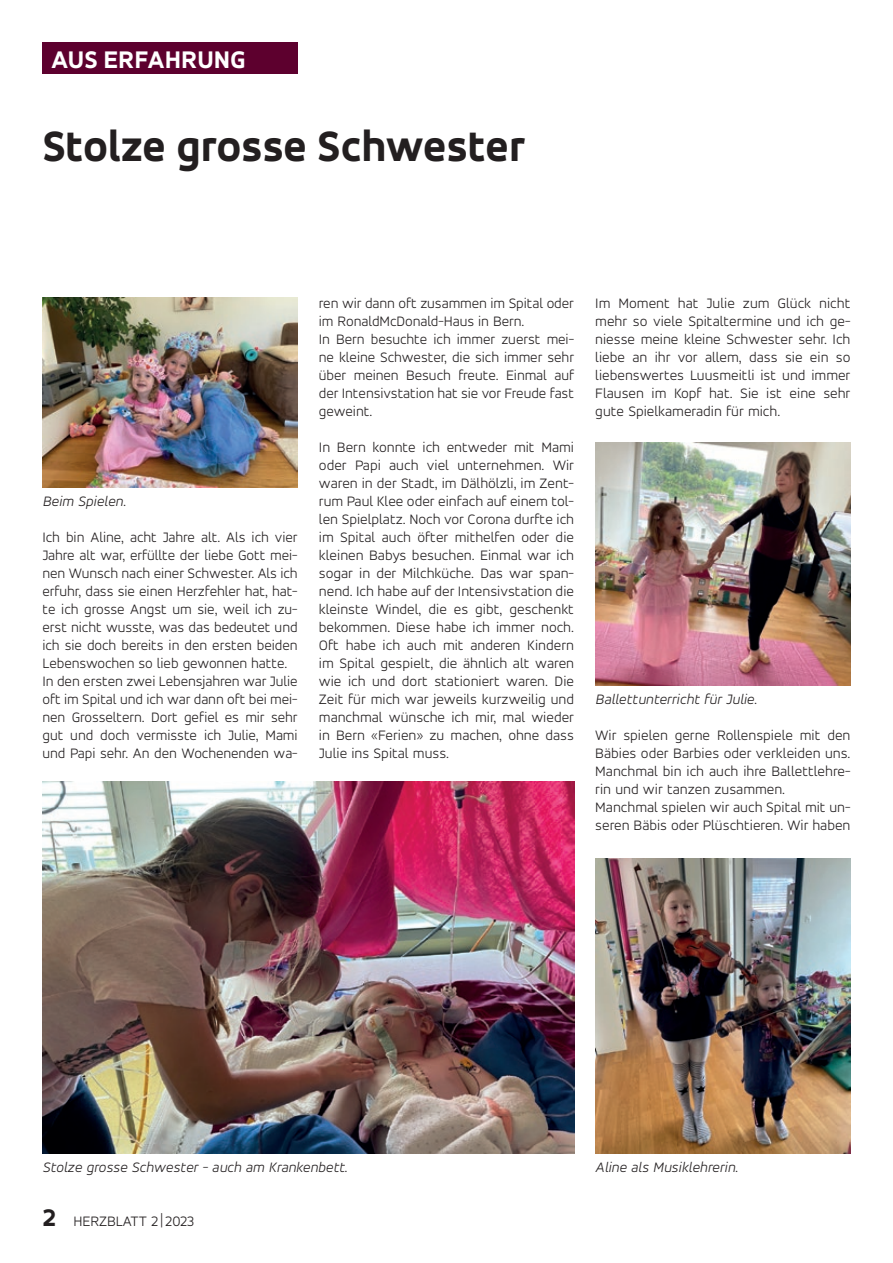
<style>
.page{position:relative;width:893px;height:1263px;background:#fff}
.page>*{position:absolute;margin:0;border:0;box-sizing:border-box;transform-origin:0 0}
.t1{font:800 45px "Accord Alternate";color:#231f20}
.t2{font:800 25.5px "Accord Alternate";color:#fff}
.t3{font:300 15px/18px "Accord Alternate";letter-spacing:-.005em;color:#231f20}
.t4{font:italic 300 15px "Accord Alternate";color:#231f20}
.s1{font-weight:800;font-size:25.5px}
</style>
<div class="page">
<div style="left:43px;top:43px;width:255px;height:31px;background:#5d002e"></div>
<img style="left:43px;top:298px;width:255px;height:190px">
<img style="left:595px;top:858px;width:255px;height:295px">
<img style="left:43px;top:781px;width:531px;height:373px">
<img style="left:595px;top:442px;width:255px;height:244px">
<h2 class="t2" style="left:51px;top:44px;width:196px">AUS ERFAHRUNG</h2>
<h1 class="t1" style="left:43px;top:119px;width:485px">Stolze grosse Schwester</h1>
<p class="t4" style="left:43px;top:492px;width:85px">Beim Spielen.</p>
<p class="t3" style="left:43px;top:527px;width:257px">Ich bin Aline, acht Jahre alt. Als ich vier Jahre alt war, erfüllte der liebe Gott mei&shy;nen Wunsch nach einer Schwester. Als ich erfuhr, dass sie einen Herzfehler hat, hat&shy;te ich grosse Angst um sie, weil ich zu&shy;erst nicht wusste, was das bedeutet und ich sie doch bereits in den ersten beiden Lebenswochen so lieb gewonnen hatte.<br>In den ersten zwei Lebensjahren war Julie oft im Spital und ich war dann oft bei mei&shy;nen Grosseltern. Dort gefiel es mir sehr gut und doch vermisste ich Julie, Mami und Papi sehr. An den Wochenenden wa-</p>
<p class="t3" style="left:319px;top:293px;width:257px">ren wir dann oft zusammen im Spital oder im RonaldMcDonald-Haus in Bern.<br>In Bern besuchte ich immer zuerst mei&shy;ne kleine Schwester, die sich immer sehr über meinen Besuch freute. Einmal auf der Intensivstation hat sie vor Freude fast geweint.</p>
<p class="t3" style="left:319px;top:437px;width:257px;text-align:justify">In Bern konnte ich entweder mit Mami oder Papi auch viel unternehmen. Wir waren in der Stadt, im Dälhölzli, im Zent&shy;rum Paul Klee oder einfach auf einem tol&shy;len Spielplatz. Noch vor Corona durfte ich im Spital auch öfter mithelfen oder die kleinen Babys besuchen. Einmal war ich sogar in der Milchküche. Das war span&shy;nend. Ich habe auf der Intensivstation die kleinste Windel, die es gibt, geschenkt bekommen. Diese habe ich immer noch.<br>Oft habe ich auch mit anderen Kindern im Spital gespielt, die ähnlich alt waren wie ich und dort stationiert waren. Die Zeit für mich war jeweils kurzweilig und manchmal wünsche ich mir, mal wieder in Bern «Ferien» zu machen, ohne dass Julie ins Spital muss.</p>
<p class="t3" style="left:595px;top:293px;width:257px;text-align:justify">Im Moment hat Julie zum Glück nicht mehr so viele Spitaltermine und ich ge&shy;niesse meine kleine Schwester sehr. Ich liebe an ihr vor allem, dass sie ein so liebenswertes Luusmeitli ist und immer Flausen im Kopf hat. Sie ist eine sehr gute Spielkameradin für mich.</p>
<p class="t4" style="left:595px;top:690px;width:163px">Ballettunterricht für Julie.</p>
<p class="t3" style="left:595px;top:725px;width:257px">Wir spielen gerne Rollenspiele mit den Bäbies oder Barbies oder verkleiden uns.<br>Manchmal bin ich auch ihre Ballettlehre&shy;rin und wir tanzen zusammen.<br>Manchmal spielen wir auch Spital mit un&shy;seren Bäbis oder Plüschtieren. Wir haben</p>
<p class="t4" style="left:43px;top:1158px;width:307px">Stolze grosse Schwester - auch am Krankenbett.</p>
<p class="t3" style="left:43px;top:1211px;width:153px"><span class="s1">2</span> HERZBLATT 2 | 2023</p>
<p class="t4" style="left:595px;top:1158px;width:144px">Aline als Musiklehrerin.</p>
</div>
